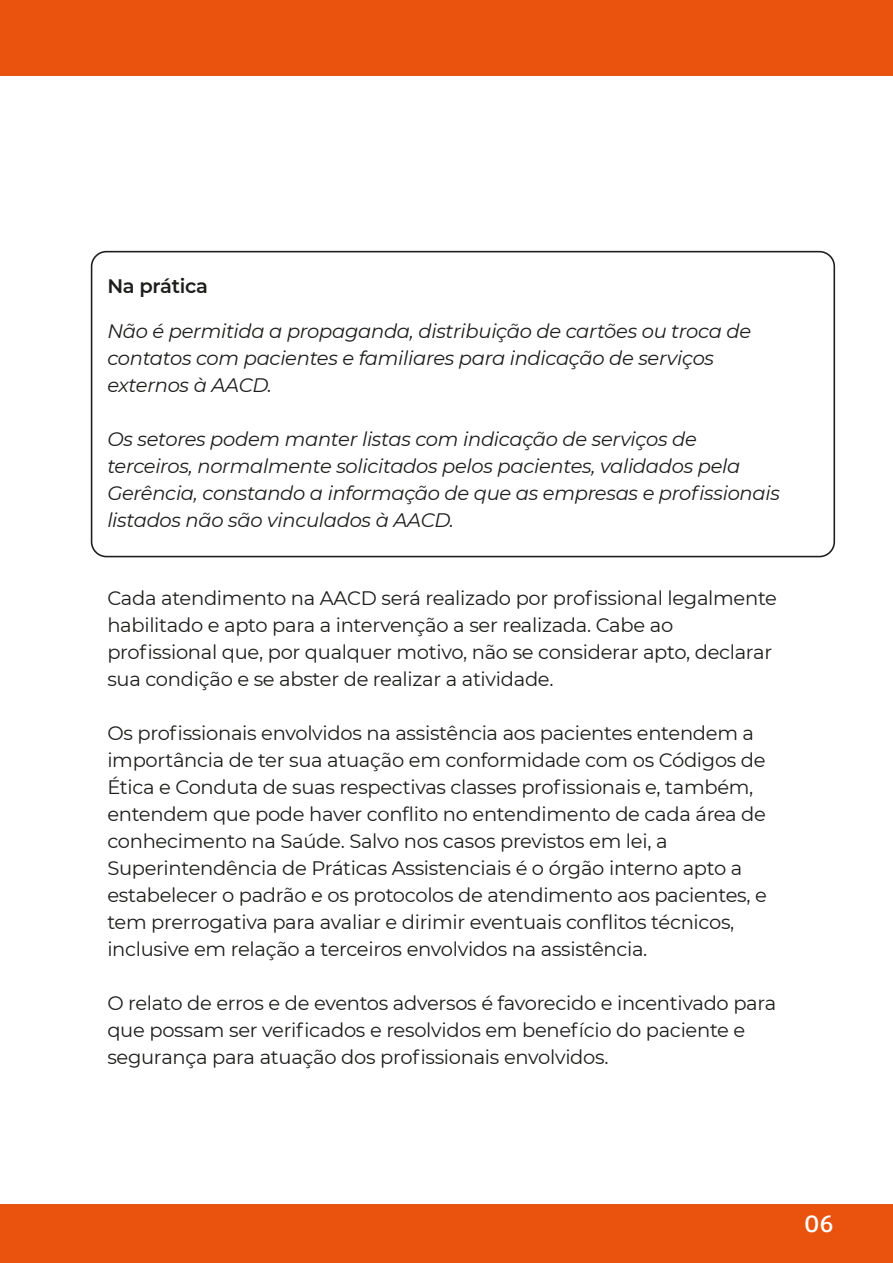
<style>
.page{position:relative;width:893px;height:1263px;background:#fff}
.page>*{position:absolute;margin:0;border:0;box-sizing:border-box;transform-origin:0 0}
.t1{font:600 23.1px "Precious Sans";color:#fff}
.t2{font:19.5px/27px "Montserrat";letter-spacing:-.015em;color:#1d1d1b}
.t3{font:italic 19.5px/27px "Montserrat";letter-spacing:-.015em;color:#1d1d1b}
.t4{font:600 19.5px "Montserrat";letter-spacing:-.015em;color:#1d1d1b}
</style>
<div class="page">
<div style="left:0;top:0;width:893px;height:76px;background:#e9530e"></div>
<div style="left:0;top:1204px;width:893px;height:59px;background:#e9530e"></div>
<div style="left:91px;top:251px;width:744px;height:306px;border:2px solid #1d1d1b;border-radius:15px"></div>
<p class="t4" style="left:107px;top:272px;width:102px">Na prática</p>
<p class="t3" style="left:107px;top:317px;width:645px">Não é permitida a propaganda, distribuição de cartões ou troca de contatos com pacientes e familiares para indicação de serviços externos à AACD.</p>
<p class="t3" style="left:107px;top:425px;width:674px">Os setores podem manter listas com indicação de serviços de terceiros, normalmente solicitados pelos pacientes, validados pela Gerência, constando a informação de que as empresas e profissionais listados não são vinculados à AACD.</p>
<p class="t2" style="left:107px;top:584px;width:671px">Cada atendimento na AACD será realizado por profissional legalmente habilitado e apto para a intervenção a ser realizada. Cabe ao profissional que, por qualquer motivo, não se considerar apto, declarar sua condição e se abster de realizar a atividade.</p>
<p class="t2" style="left:107px;top:719px;width:661px">Os profissionais envolvidos na assistência aos pacientes entendem a importância de ter sua atuação em conformidade com os Códigos de Ética e Conduta de suas respectivas classes profissionais e, também, entendem que pode haver conflito no entendimento de cada área de conhecimento na Saúde. Salvo nos casos previstos em lei, a Superintendência de Práticas Assistenciais é o órgão interno apto a estabelecer o padrão e os protocolos de atendimento aos pacientes, e tem prerrogativa para avaliar e dirimir eventuais conflitos técnicos, inclusive em relação a terceiros envolvidos na assistência.</p>
<p class="t2" style="left:107px;top:989px;width:670px">O relato de erros e de eventos adversos é favorecido e incentivado para que possam ser verificados e resolvidos em benefício do paciente e segurança para atuação dos profissionais envolvidos.</p>
<p class="t1" style="left:804px;top:1209px;width:31px">06</p>
</div>
